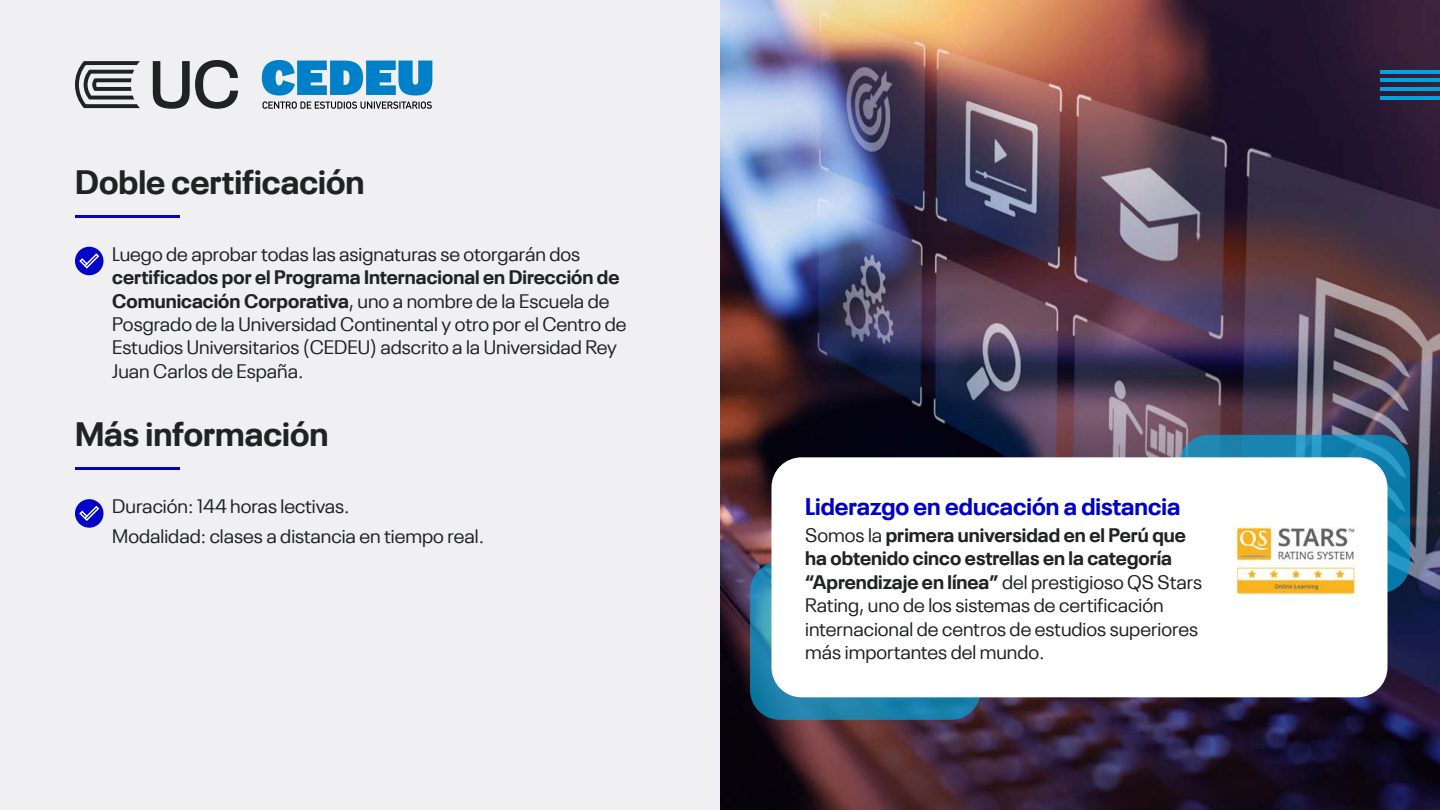
<style>
.page{position:relative;width:1440px;height:810px;background:#fff}
.page>*{position:absolute;margin:0;border:0;box-sizing:border-box;transform-origin:0 0}
.t1{font:700 33.75px "Neue Plak";color:#212322}
.t2{font:700 24px "Neue Plak";color:#0202c6}
.t3{font:19.5px/23.4px "Neue Plak";color:#212322}
.s1{font-weight:700}
</style>
<div class="page">
<div style="left:0;top:0;width:720px;height:810px;background:#f0f0f3"></div>
<img style="left:720px;top:0;width:720px;height:810px">
<hr style="left:75px;top:215px;width:105px;height:2px;background:#0202c6">
<svg style="left:75px;top:61px;width:65px;height:47px"></svg>
<svg style="left:153px;top:60px;width:85px;height:49px"></svg>
<hr style="left:1380px;top:70px;width:60px;height:4px;background:#00a3db">
<hr style="left:1380px;top:78px;width:60px;height:4px;background:#00a3db">
<hr style="left:1380px;top:87px;width:60px;height:4px;background:#00a3db">
<hr style="left:1380px;top:96px;width:60px;height:3px;background:#00a3db">
<hr style="left:75px;top:467px;width:105px;height:3px;background:#0202c6">
<div style="left:75px;top:247px;width:29px;height:28px;background:#0202c6;border-radius:50%"></div>
<svg style="left:79px;top:253px;width:20px;height:16px"></svg>
<div style="left:75px;top:499px;width:29px;height:29px;background:#0202c6;border-radius:50%"></div>
<svg style="left:79px;top:506px;width:20px;height:15px"></svg>
<svg style="left:1179px;top:435px;width:231px;height:158px;background:#1786b3"></svg>
<svg style="left:750px;top:562px;width:231px;height:158px;background:#2184ac"></svg>
<div style="left:771px;top:457px;width:617px;height:240px;background:#fff;border-radius:30px"></div>
<img style="left:1236px;top:527px;width:122px;height:70px">
<svg style="left:262px;top:60px;width:170px;height:49px"></svg>
<h1 class="t1" style="left:75px;top:155px;width:291px">Doble certificación</h1>
<p class="t3" style="left:112px;top:240px;width:470px">Luego de aprobar todas las asignaturas se otorgarán dos</p>
<p class="t3" style="left:112px;top:264px;width:516px"><span class="s1">certificados por el Programa Internacional en Dirección de Comunicación Corporativa</span>, uno a nombre de la Escuela de Posgrado de la Universidad Continental y otro por el Centro de Estudios Universitarios (CEDEU) adscrito a la Universidad Rey Juan Carlos de España.</p>
<h1 class="t1" style="left:75px;top:407px;width:255px">Más información</h1>
<p class="t3" style="left:112px;top:490px;width:373px;line-height:29.4px">Duración: 144 horas lectivas.<br>Modalidad: clases a distancia en tiempo real.</p>
<p class="t2" style="left:805px;top:487px;width:377px">Liderazgo en educación a distancia</p>
<p class="t3" style="left:805px;top:521px;width:398px">Somos la <span class="s1">primera universidad en el Perú que ha obtenido cinco estrellas en la categoría “Aprendizaje en línea”</span> del prestigioso QS Stars Rating, uno de los sistemas de certificación internacional de centros de estudios superiores más importantes del mundo.</p>
</div>
